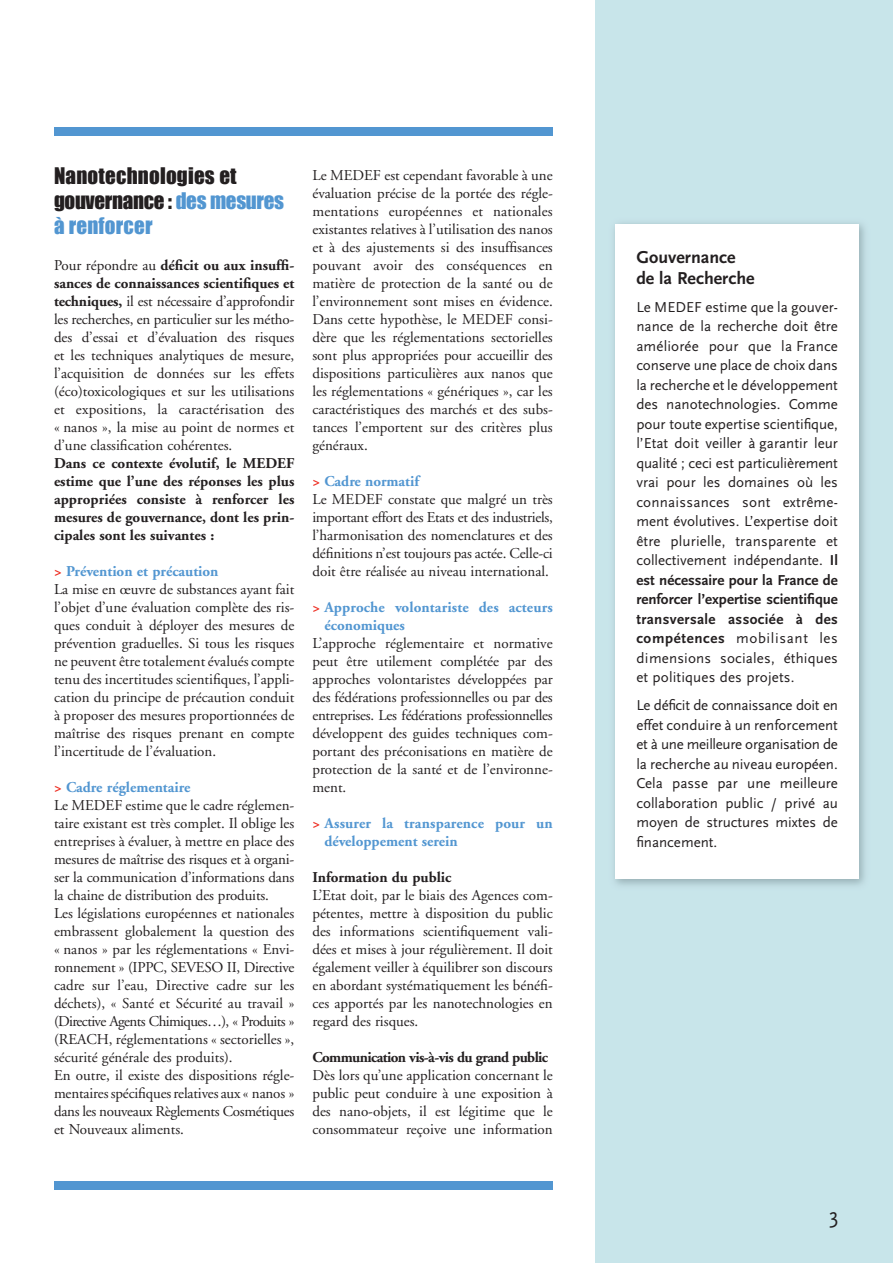
<style>
.page{position:relative;width:893px;height:1263px;background:#fff}
.page>*{position:absolute;margin:0;border:0;box-sizing:border-box;transform-origin:0 0}
.t1{font:22.5px "Scala Sans";color:#231f20}
.t2{font:21px/25.2px "Impact";letter-spacing:.01em;color:#231f20}
.t3{font:700 18px/21px "Scala Sans";color:#231f20}
.t4{font:15px/18px "Adobe Garamond";color:#231f20;text-align:justify}
.t5{font:15px/19.5px "Scala Sans";letter-spacing:.005em;color:#231f20;text-align:justify}
.t6{font:700 15px/18px "Adobe Garamond";color:#231f20;text-align:justify}
.t7{font:700 15px/18px "Adobe Garamond";letter-spacing:.01em;color:#5296d1}
.t8{font:700 15px "Adobe Garamond";letter-spacing:-.04em;color:#231f20}
.s1{color:#5296d1}
.s2{font-weight:700}
.s3{font-weight:700;color:#ee2e22}
.s4{font-weight:700;color:#5296d1}
.s5{color:#ee2e22}
</style>
<div class="page">
<div style="left:595px;top:0;width:298px;height:1263px;background:#c8e5ea"></div>
<div style="left:54px;top:1181px;width:499px;height:8px;background:#5296d1"></div>
<div style="left:54px;top:128px;width:499px;height:8px;background:#5296d1"></div>
<div style="left:615px;top:224px;width:244px;height:655px;background:#fff"></div>
<h2 class="t2" style="left:54px;top:163px;width:232px">Nanotechnologies et gouvernance : <span class="s1">des mesures à renforcer</span></h2>
<p class="t4" style="left:54px;top:258px;width:242px">Pour répondre au <span class="s2">déficit ou aux insuffi&shy;sances de connaissances scientifiques et techniques,</span> il est nécessaire d’approfondir les recherches, en particulier sur les métho&shy;des d’essai et d’évaluation des risques et les techniques analytiques de mesure, l’acquisition de données sur les effets (éco)toxicologiques et sur les utilisations et expositions, la caractérisation des « nanos », la mise au point de normes et d’une classification cohérentes.</p>
<p class="t6" style="left:54px;top:456px;width:242px">Dans ce contexte évolutif, le MEDEF estime que l’une des réponses les plus appropriées consiste à renforcer les mesures de gouvernance, dont les prin&shy;cipales sont les suivantes :</p>
<p class="t4" style="left:54px;top:564px;width:242px;text-align:left"><span class="s3">&gt;</span> <span class="s4">Prévention et précaution<br></span>La mise en œuvre de substances ayant fait l’objet d’une évaluation complète des ris&shy;ques conduit à déployer des mesures de prévention graduelles. Si tous les risques ne peuvent être totalement évalués compte tenu des incertitudes scientifiques, l’appli&shy;cation du principe de précaution conduit à proposer des mesures proportionnées de maîtrise des risques prenant en compte l’incertitude de l’évaluation.</p>
<p class="t4" style="left:54px;top:780px;width:242px;text-align:left"><span class="s3">&gt;</span> <span class="s4">Cadre réglementaire<br></span>Le MEDEF estime que le cadre réglemen&shy;taire existant est très complet. Il oblige les entreprises à évaluer, à mettre en place des mesures de maîtrise des risques et à organi&shy;ser la communication d’informations dans la chaine de distribution des produits.<br>Les législations européennes et nationales embrassent globalement la question des « nanos » par les réglementations « Envi&shy;ronnement » (IPPC, SEVESO II, Directive cadre sur l’eau, Directive cadre sur les déchets), « Santé et Sécurité au travail » (Directive Agents Chimiques…), « Produits » (REACH, réglementations « sectorielles », sécurité générale des produits).<br>En outre, il existe des dispositions régle&shy;mentaires spécifiques relatives aux « nanos » dans les nouveaux Règlements Cosmétiques et Nouveaux aliments.</p>
<p class="t4" style="left:312px;top:168px;width:242px">Le MEDEF est cependant favorable à une évaluation précise de la portée des régle&shy;mentations européennes et nationales existantes relatives à l’utilisation des nanos et à des ajustements si des insuffisances pouvant avoir des conséquences en matière de protection de la santé ou de l’environnement sont mises en évidence.<br>Dans cette hypothèse, le MEDEF consi&shy;dère que les réglementations sectorielles sont plus appropriées pour accueillir des dispositions particulières aux nanos que les réglementations « génériques », car les caractéristiques des marchés et des subs&shy;tances l’emportent sur des critères plus généraux.</p>
<p class="t4" style="left:312px;top:474px;width:242px;text-align:left"><span class="s3">&gt;</span> <span class="s4">Cadre normatif<br></span>Le MEDEF constate que malgré un très important effort des Etats et des industriels, l’harmonisation des nomenclatures et des définitions n’est toujours pas actée. Celle-ci doit être réalisée au niveau international.</p>
<p class="t7" style="left:324px;top:600px;width:230px;text-indent:-12px"><span class="s5">&gt;</span> Approche volontariste des acteurs économiques</p>
<p class="t4" style="left:312px;top:636px;width:242px">L’approche réglementaire et normative peut être utilement complétée par des approches volontaristes développées par des fédérations professionnelles ou par des entreprises. Les fédérations professionnelles développent des guides techniques com&shy;portant des préconisations en matière de protection de la santé et de l’environne&shy;ment.</p>
<p class="t7" style="left:324px;top:816px;width:230px;text-indent:-12px"><span class="s5">&gt;</span> Assurer la transparence pour un développement serein</p>
<p class="t6" style="left:312px;top:870px;width:141px">Information du public</p>
<p class="t4" style="left:312px;top:888px;width:242px">L’Etat doit, par le biais des Agences com&shy;pétentes, mettre à disposition du public des informations scientifiquement vali&shy;dées et mises à jour régulièrement. Il doit également veiller à équilibrer son discours en abordant systématiquement les bénéfi&shy;ces apportés par les nanotechnologies en regard des risques.</p>
<p class="t8" style="left:312px;top:1051px;width:237px">Communication vis-à-vis du grand public</p>
<p class="t4" style="left:312px;top:1068px;width:242px">Dès lors qu’une application concernant le public peut conduire à une exposition à des nano-objets, il est légitime que le consommateur reçoive une information</p>
<p class="t3" style="left:636px;top:248px;width:120px">Gouvernance de la Recherche</p>
<p class="t5" style="left:636px;top:298px;width:203px">Le MEDEF estime que la gouver&shy;nance de la recherche doit être améliorée pour que la France conserve une place de choix dans la recherche et le développement des nanotechnologies. Comme pour toute expertise scientifique, l’Etat doit veiller à garantir leur qualité ; ceci est particulièrement vrai pour les domaines où les connaissances sont extrême&shy;ment évolutives. L’expertise doit être plurielle, transparente et collectivement indépendante. <span class="s2">Il est nécessaire pour la France de renforcer l’expertise scientifique transversale associée à des compétences</span> mobilisant les dimensions sociales, éthiques et politiques des projets.</p>
<p class="t5" style="left:636px;top:697px;width:203px">Le déficit de connaissance doit en effet conduire à un renforcement et à une meilleure organisation de la recherche au niveau européen.<br>Cela passe par une meilleure collaboration public / privé au moyen de structures mixtes de financement.</p>
<h1 class="t1" style="left:829px;top:1206px;width:11px">3</h1>
</div>
